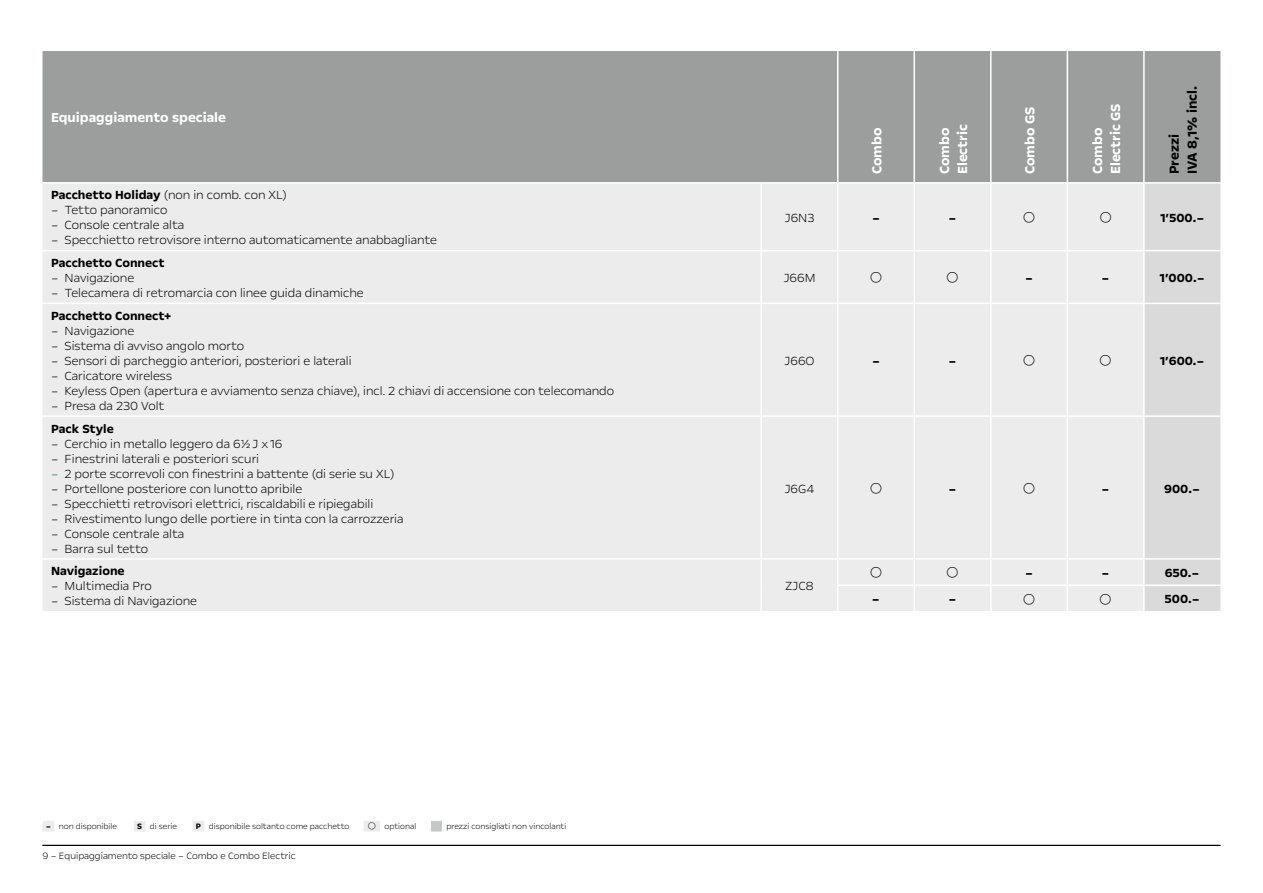
<style>
.page{position:relative;width:1263px;height:893px;background:#fff}
.page>*{position:absolute;margin:0;border:0;box-sizing:border-box;transform-origin:0 0}
.t1{font:700 15px/18px "Opel Next";color:#fff}
.t2{font:700 15px/18px "Opel Next";color:#000}
.t3{font:300 13.5px "Opel Next";color:#000}
.t4{font:700 13.5px "Opel Next";color:#000}
.t5{font:300 10.5px "Opel Next";color:#000}
.t6{font:300 9px "Opel Next";color:#000}
.s1{font-weight:700}
.s2{color:#008136}
</style>
<div class="page">
<hr style="left:43px;top:845px;width:1177px;height:1px;background:#000">
<div style="left:43px;top:51px;width:1177px;height:131px;background:#9c9d9d"></div>
<div style="left:43px;top:184px;width:1100px;height:427px;background:#ececed"></div>
<div style="left:1145px;top:184px;width:75px;height:427px;background:#dadada"></div>
<hr style="left:1143px;top:51px;width:2px;height:131px;background:#fff">
<hr style="left:760px;top:184px;width:2px;height:66px;background:#fff">
<hr style="left:837px;top:184px;width:1px;height:66px;background:#fff">
<hr style="left:913px;top:184px;width:2px;height:66px;background:#fff">
<hr style="left:990px;top:184px;width:1px;height:66px;background:#fff">
<hr style="left:1066px;top:184px;width:2px;height:66px;background:#fff">
<hr style="left:43px;top:250px;width:718px;height:1px;background:#fff">
<hr style="left:761px;top:250px;width:77px;height:1px;background:#fff">
<hr style="left:760px;top:251px;width:2px;height:52px;background:#fff">
<hr style="left:838px;top:250px;width:76px;height:1px;background:#fff">
<hr style="left:837px;top:251px;width:1px;height:52px;background:#fff">
<hr style="left:914px;top:250px;width:77px;height:1px;background:#fff">
<hr style="left:913px;top:251px;width:2px;height:52px;background:#fff">
<hr style="left:991px;top:250px;width:76px;height:1px;background:#fff">
<hr style="left:990px;top:251px;width:1px;height:52px;background:#fff">
<hr style="left:1067px;top:250px;width:77px;height:1px;background:#fff">
<hr style="left:1066px;top:251px;width:2px;height:52px;background:#fff">
<hr style="left:1144px;top:250px;width:76px;height:1px;background:#fff">
<hr style="left:838px;top:303px;width:76px;height:1px;background:#fff">
<hr style="left:914px;top:303px;width:77px;height:1px;background:#fff">
<hr style="left:991px;top:303px;width:76px;height:1px;background:#fff">
<hr style="left:1067px;top:303px;width:77px;height:1px;background:#fff">
<hr style="left:838px;top:415px;width:76px;height:2px;background:#fff">
<hr style="left:914px;top:415px;width:77px;height:2px;background:#fff">
<hr style="left:991px;top:415px;width:76px;height:2px;background:#fff">
<hr style="left:1067px;top:415px;width:77px;height:2px;background:#fff">
<hr style="left:838px;top:558px;width:76px;height:2px;background:#fff">
<hr style="left:914px;top:558px;width:77px;height:2px;background:#fff">
<hr style="left:913px;top:560px;width:2px;height:25px;background:#fff">
<hr style="left:991px;top:558px;width:76px;height:2px;background:#fff">
<hr style="left:1067px;top:558px;width:77px;height:2px;background:#fff">
<hr style="left:1066px;top:560px;width:2px;height:25px;background:#fff">
<svg style="left:837px;top:560px;width:1px;height:51px"></svg>
<hr style="left:913px;top:586px;width:2px;height:25px;background:#fff">
<svg style="left:990px;top:560px;width:1px;height:51px"></svg>
<hr style="left:1066px;top:586px;width:2px;height:25px;background:#fff">
<hr style="left:43px;top:303px;width:718px;height:1px;background:#fff">
<hr style="left:761px;top:303px;width:77px;height:1px;background:#fff">
<hr style="left:760px;top:304px;width:2px;height:111px;background:#fff">
<hr style="left:837px;top:304px;width:1px;height:111px;background:#fff">
<hr style="left:913px;top:304px;width:2px;height:111px;background:#fff">
<hr style="left:990px;top:304px;width:1px;height:111px;background:#fff">
<hr style="left:1066px;top:304px;width:2px;height:111px;background:#fff">
<hr style="left:1144px;top:303px;width:76px;height:1px;background:#fff">
<hr style="left:43px;top:415px;width:718px;height:2px;background:#fff">
<hr style="left:761px;top:415px;width:77px;height:2px;background:#fff">
<hr style="left:760px;top:417px;width:2px;height:141px;background:#fff">
<hr style="left:837px;top:417px;width:1px;height:141px;background:#fff">
<hr style="left:913px;top:417px;width:2px;height:141px;background:#fff">
<hr style="left:990px;top:417px;width:1px;height:141px;background:#fff">
<hr style="left:1066px;top:417px;width:2px;height:141px;background:#fff">
<hr style="left:1144px;top:415px;width:76px;height:2px;background:#fff">
<hr style="left:43px;top:558px;width:718px;height:2px;background:#fff">
<hr style="left:761px;top:558px;width:77px;height:2px;background:#fff">
<hr style="left:760px;top:560px;width:2px;height:25px;background:#fff">
<hr style="left:1144px;top:558px;width:76px;height:2px;background:#fff">
<hr style="left:760px;top:585px;width:2px;height:26px;background:#fff">
<hr style="left:837px;top:585px;width:77px;height:1px;background:#fff">
<hr style="left:914px;top:585px;width:77px;height:1px;background:#fff">
<hr style="left:991px;top:585px;width:76px;height:1px;background:#fff">
<hr style="left:1067px;top:585px;width:77px;height:1px;background:#fff">
<hr style="left:1144px;top:585px;width:76px;height:1px;background:#fff">
<hr style="left:837px;top:51px;width:1px;height:131px;background:#fff">
<hr style="left:913px;top:51px;width:2px;height:131px;background:#fff">
<hr style="left:990px;top:51px;width:1px;height:131px;background:#fff">
<hr style="left:1066px;top:51px;width:2px;height:131px;background:#fff">
<div style="left:43px;top:821px;width:11px;height:10px;background:#ececed"></div>
<div style="left:134px;top:821px;width:11px;height:10px;background:#ececed"></div>
<div style="left:193px;top:821px;width:11px;height:10px;background:#ececed"></div>
<div style="left:364px;top:821px;width:16px;height:10px;background:#ececed"></div>
<div style="left:431px;top:821px;width:11px;height:10px;background:#c5c6c6"></div>
<svg style="left:1024px;top:212px;width:10px;height:11px"></svg>
<svg style="left:1100px;top:212px;width:11px;height:11px"></svg>
<svg style="left:871px;top:272px;width:10px;height:11px"></svg>
<svg style="left:947px;top:272px;width:11px;height:11px"></svg>
<svg style="left:1024px;top:355px;width:10px;height:11px"></svg>
<svg style="left:1100px;top:355px;width:11px;height:11px"></svg>
<svg style="left:871px;top:483px;width:10px;height:10px"></svg>
<svg style="left:1024px;top:483px;width:10px;height:10px"></svg>
<svg style="left:871px;top:567px;width:10px;height:11px"></svg>
<svg style="left:947px;top:567px;width:11px;height:11px"></svg>
<svg style="left:1024px;top:594px;width:10px;height:10px"></svg>
<svg style="left:1100px;top:594px;width:11px;height:10px"></svg>
<p class="t1" style="left:51px;top:109px;width:176px">Equipaggiamento speciale</p>
<p class="t3" style="left:51px;top:187px;width:238px"><span class="s1">Pacchetto Holiday</span> (non in comb. con XL)</p>
<p class="t3" style="left:51px;top:202px;width:118px">– Tetto panoramico</p>
<p class="t3" style="left:51px;top:217px;width:135px">– Console centrale alta</p>
<p class="t3" style="left:51px;top:232px;width:387px">– Specchietto retrovisore interno automaticamente anabbagliante</p>
<p class="t4" style="left:51px;top:254px;width:115px">Pacchetto Connect</p>
<p class="t3" style="left:51px;top:269px;width:85px">– Navigazione</p>
<p class="t3" style="left:51px;top:284px;width:314px">– Telecamera di retromarcia con linee guida dinamiche</p>
<p class="t4" style="left:51px;top:307px;width:122px">Pacchetto Connect+</p>
<p class="t3" style="left:51px;top:322px;width:85px">– Navigazione</p>
<p class="t3" style="left:51px;top:337px;width:195px">– Sistema di avviso angolo morto</p>
<p class="t3" style="left:51px;top:352px;width:302px">– Sensori di parcheggio anteriori, posteriori e laterali</p>
<p class="t3" style="left:51px;top:367px;width:123px">– Caricatore wireless</p>
<p class="t3" style="left:51px;top:382px;width:564px">– Keyless Open (apertura e avviamento senza chiave), incl. 2 chiavi di accensione con telecomando</p>
<p class="t3" style="left:51px;top:397px;width:115px">– Presa da 230 Volt</p>
<p class="t4" style="left:51px;top:420px;width:64px">Pack Style</p>
<p class="t3" style="left:51px;top:435px;width:233px">– Cerchio in metallo leggero da 6½J x16</p>
<p class="t3" style="left:51px;top:450px;width:210px">– Finestrini laterali e posteriori scuri</p>
<p class="t3" style="left:51px;top:465px;width:345px"><span class="s2">–</span> 2 porte scorrevoli con finestrini a battente (di serie su XL)</p>
<p class="t3" style="left:51px;top:480px;width:253px">– Portellone posteriore con lunotto apribile</p>
<p class="t3" style="left:51px;top:495px;width:324px">– Specchietti retrovisori elettrici, riscaldabili e ripiegabili</p>
<p class="t3" style="left:51px;top:510px;width:354px">– Rivestimento lungo delle portiere in tinta con la carrozzeria</p>
<p class="t3" style="left:51px;top:525px;width:135px">– Console centrale alta</p>
<p class="t3" style="left:51px;top:540px;width:99px">– Barra sul tetto</p>
<p class="t4" style="left:51px;top:563px;width:75px">Navigazione</p>
<p class="t3" style="left:51px;top:578px;width:102px">– Multimedia Pro</p>
<p class="t3" style="left:51px;top:593px;width:148px">– Sistema di Navigazione</p>
<p class="t6" style="left:46px;top:821px;width:73px"><span class="s1">–</span> non disponibile</p>
<p class="t6" style="left:137px;top:821px;width:41px"><span class="s1">S</span> di serie</p>
<p class="t6" style="left:196px;top:821px;width:155px"><span class="s1">P</span> disponibile soltanto come pacchetto</p>
<p class="t6" style="left:368px;top:821px;width:50px">○ optional</p>
<p class="t6" style="left:446px;top:821px;width:121px">prezzi consigliati non vincolanti</p>
<p class="t5" style="left:43px;top:849px;width:255px">9 – Equipaggiamento speciale – Combo e Combo Electric</p>
<p class="t1" style="left:868px;top:174px;width:48px;rotate:-90deg">Combo</p>
<p class="t1" style="left:935px;top:174px;width:51px;rotate:-90deg">Combo<br>Electric</p>
<p class="t1" style="left:1021px;top:174px;width:69px;rotate:-90deg">Combo GS</p>
<p class="t1" style="left:1088px;top:174px;width:72px;rotate:-90deg">Combo<br>Electric GS</p>
<p class="t2" style="left:1165px;top:174px;width:90px;rotate:-90deg">Prezzi<br>IVA 8,1% incl.</p>
<p class="t3" style="left:784px;top:209px;width:31px">J6N3</p>
<p class="t4" style="left:872px;top:209px;width:9px">–</p>
<p class="t4" style="left:948px;top:209px;width:9px">–</p>
<p class="t4" style="left:1160px;top:209px;width:46px">1’500.–</p>
<p class="t3" style="left:783px;top:269px;width:34px">J66M</p>
<p class="t4" style="left:1025px;top:269px;width:9px">–</p>
<p class="t4" style="left:1102px;top:269px;width:9px">–</p>
<p class="t4" style="left:1160px;top:269px;width:47px">1’000.–</p>
<p class="t3" style="left:784px;top:352px;width:32px">J66O</p>
<p class="t4" style="left:872px;top:352px;width:9px">–</p>
<p class="t4" style="left:948px;top:352px;width:9px">–</p>
<p class="t4" style="left:1160px;top:352px;width:46px">1’600.–</p>
<p class="t3" style="left:784px;top:480px;width:32px">J6G4</p>
<p class="t4" style="left:948px;top:480px;width:9px">–</p>
<p class="t4" style="left:1101px;top:480px;width:9px">–</p>
<p class="t4" style="left:1164px;top:480px;width:37px">900.–</p>
<p class="t3" style="left:785px;top:578px;width:30px">ZJC8</p>
<p class="t4" style="left:1025px;top:565px;width:9px">–</p>
<p class="t4" style="left:1101px;top:565px;width:9px">–</p>
<p class="t4" style="left:1165px;top:565px;width:36px">650.–</p>
<p class="t4" style="left:872px;top:591px;width:9px">–</p>
<p class="t4" style="left:948px;top:591px;width:9px">–</p>
<p class="t4" style="left:1164px;top:591px;width:37px">500.–</p>
</div>
